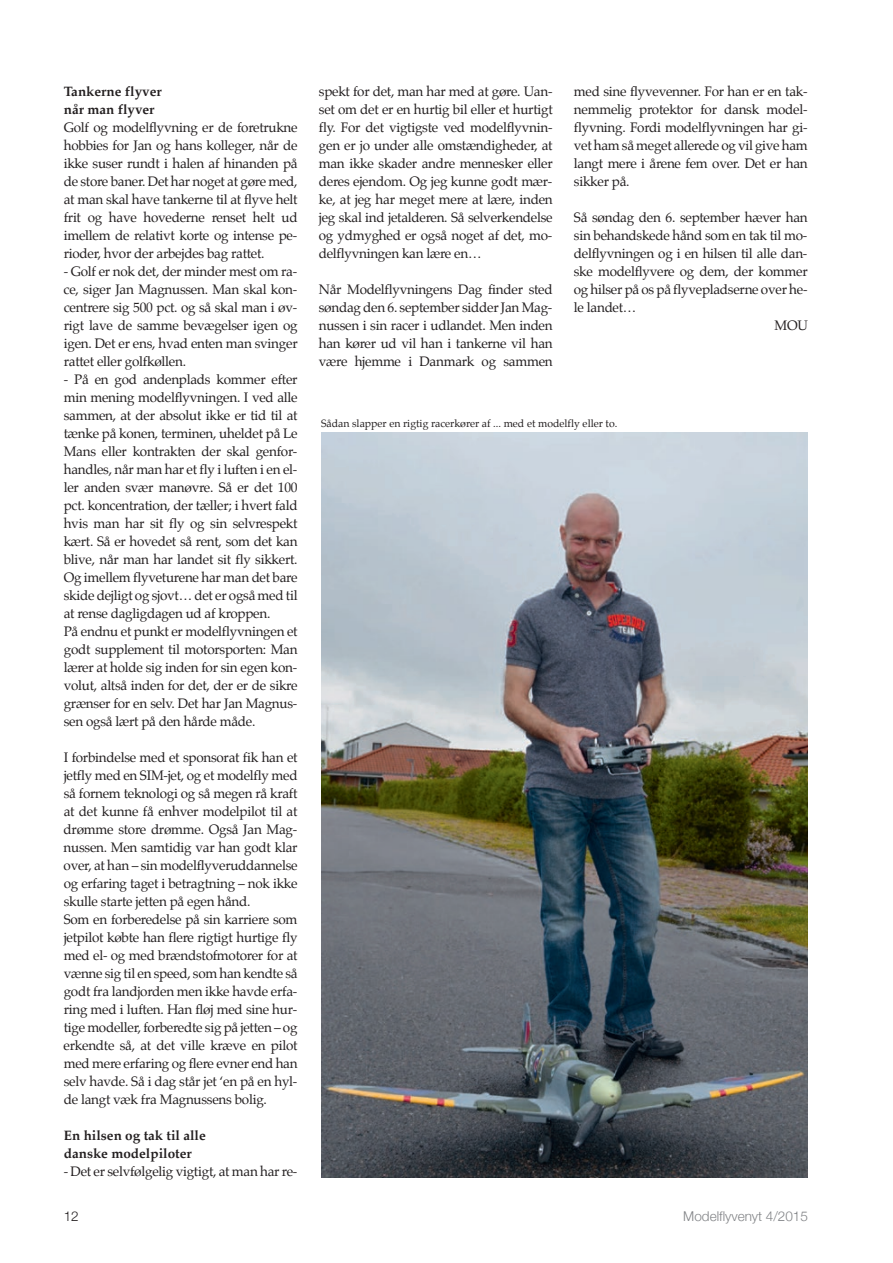
<style>
.page{position:relative;width:893px;height:1263px;background:#fff}
.page>*{position:absolute;margin:0;border:0;box-sizing:border-box;transform-origin:0 0}
.t1{font:13.5px/18px "Palatino";letter-spacing:-.02em;color:#231f20;text-align:justify}
.t2{font:700 13.5px/18px "Palatino";color:#231f20}
.t3{font:300 13.5px "Helvetica Neue";color:#808285}
.t4{font:300 13.5px "Helvetica Neue";color:#231f20}
.t5{font:10.5px "Palatino";color:#231f20}
</style>
<div class="page">
<img style="left:321px;top:432px;width:487px;height:746px">
<p class="t2" style="left:64px;top:82px;width:99px">tankerne flyver når man flyver</p>
<p class="t1" style="left:64px;top:118px;width:235px">Golf og modelflyvning er de foretrukne hobbies for Jan og hans kolleger, når de ikke suser rundt i halen af hinanden på de store baner. Det har noget at gøre med, at man skal have tankerne til at flyve helt frit og have hovederne renset helt ud imellem de relativt korte og intense pe&shy;rioder, hvor der arbejdes bag rattet.</p>
<p class="t1" style="left:64px;top:262px;width:236px">- Golf er nok det, der minder mest om ra&shy;ce, siger Jan Magnussen. Man skal kon&shy;centrere sig 500 pct. og så skal man i øv&shy;rigt lave de samme bevægelser igen og igen. Det er ens, hvad enten man svinger rattet eller golfkøllen.</p>
<p class="t1" style="left:64px;top:370px;width:235px;text-align:left">- På en god andenplads kommer efter min mening modelflyvningen. I ved alle sammen, at der absolut ikke er tid til at tænke på konen, terminen, uheldet på Le Mans eller kontrakten der skal genfor&shy;handles, når man har et fly i luften i en el&shy;ler anden svær manøvre. Så er det 100 pct. koncentration, der tæller; i hvert fald hvis man har sit fly og sin selvrespekt kært. Så er hovedet så rent, som det kan blive, når man har landet sit fly sikkert.<br>Og imellem flyveturene har man det bare skide dejligt og sjovt… det er også med til at rense dagligdagen ud af kroppen.<br>På endnu et punkt er modelflyvningen et godt supplement til motorsporten: Man lærer at holde sig inden for sin egen kon&shy;volut, altså inden for det, der er de sikre grænser for en selv. Det har Jan Magnus&shy;sen også lært på den hårde måde.</p>
<p class="t1" style="left:64px;top:748px;width:235px;text-align:left">I forbindelse med et sponsorat fik han et jetfly med en SIM-jet, og et modelfly med så fornem teknologi og så megen rå kraft at det kunne få enhver modelpilot til at drømme store drømme. Også Jan Mag&shy;nussen. Men samtidig var han godt klar over, at han – sin modelflyveruddannelse og erfaring taget i betragtning – nok ikke skulle starte jetten på egen hånd.<br>Som en forberedelse på sin karriere som jetpilot købte han flere rigtigt hurtige fly med el- og med brændstofmotorer for at vænne sig til en speed, som han kendte så godt fra landjorden men ikke havde erfa&shy;ring med i luften. Han fløj med sine hur&shy;tige modeller, forberedte sig på jetten – og erkendte så, at det ville kræve en pilot med mere erfaring og flere evner end han selv havde. Så i dag står jet ‘en på en hyl&shy;de langt væk fra Magnussens bolig.</p>
<p class="t2" style="left:64px;top:1126px;width:144px">en hilsen og tak til alle danske modelpiloter</p>
<p class="t1" style="left:64px;top:1162px;width:235px">- Det er selvfølgelig vigtigt, at man har re-</p>
<p class="t1" style="left:319px;top:82px;width:235px">spekt for det, man har med at gøre. Uan&shy;set om det er en hurtig bil eller et hurtigt fly. For det vigtigste ved modelflyvnin&shy;gen er jo under alle omstændigheder, at man ikke skader andre mennesker eller deres ejendom. Og jeg kunne godt mær&shy;ke, at jeg har meget mere at lære, inden jeg skal ind jetalderen. Så selverkendelse og ydmyghed er også noget af det, mo&shy;delflyvningen kan lære en…</p>
<p class="t1" style="left:319px;top:280px;width:235px">Når Modelflyvningens Dag finder sted søndag den 6. september sidder Jan Mag&shy;nussen i sin racer i udlandet. Men inden han kører ud vil han i tankerne vil han være hjemme i Danmark og sammen</p>
<p class="t1" style="left:574px;top:82px;width:235px">med sine flyvevenner. For han er en tak&shy;nemmelig protektor for dansk model&shy;flyvning. Fordi modelflyvningen har gi&shy;vet ham så meget allerede og vil give ham langt mere i årene fem over. Det er han sikker på.</p>
<p class="t1" style="left:574px;top:208px;width:235px">Så søndag den 6. september hæver han</p>
<p class="t1" style="left:574px;top:226px;width:235px">sin behandskede hånd som en tak til mo-</p>
<p class="t1" style="left:574px;top:244px;width:235px">delflyvningen og i en hilsen til alle dan-</p>
<p class="t1" style="left:574px;top:262px;width:235px">ske modelflyvere og dem, der kommer</p>
<p class="t1" style="left:574px;top:280px;width:235px">og hilser på os på flyvepladserne over he-</p>
<p class="t1" style="left:574px;top:298px;width:64px">le landet…</p>
<p class="t1" style="left:774px;top:316px;width:35px">MOU</p>
<p class="t5" style="left:321px;top:415px;width:298px">Sådan slapper en rigtig racerkører af ... med et modelfly eller to.</p>
<p class="t4" style="left:64px;top:1205px;width:17px">12</p>
<p class="t3" style="left:683px;top:1205px;width:126px">Modelflyvenyt 4/2015</p>
</div>
